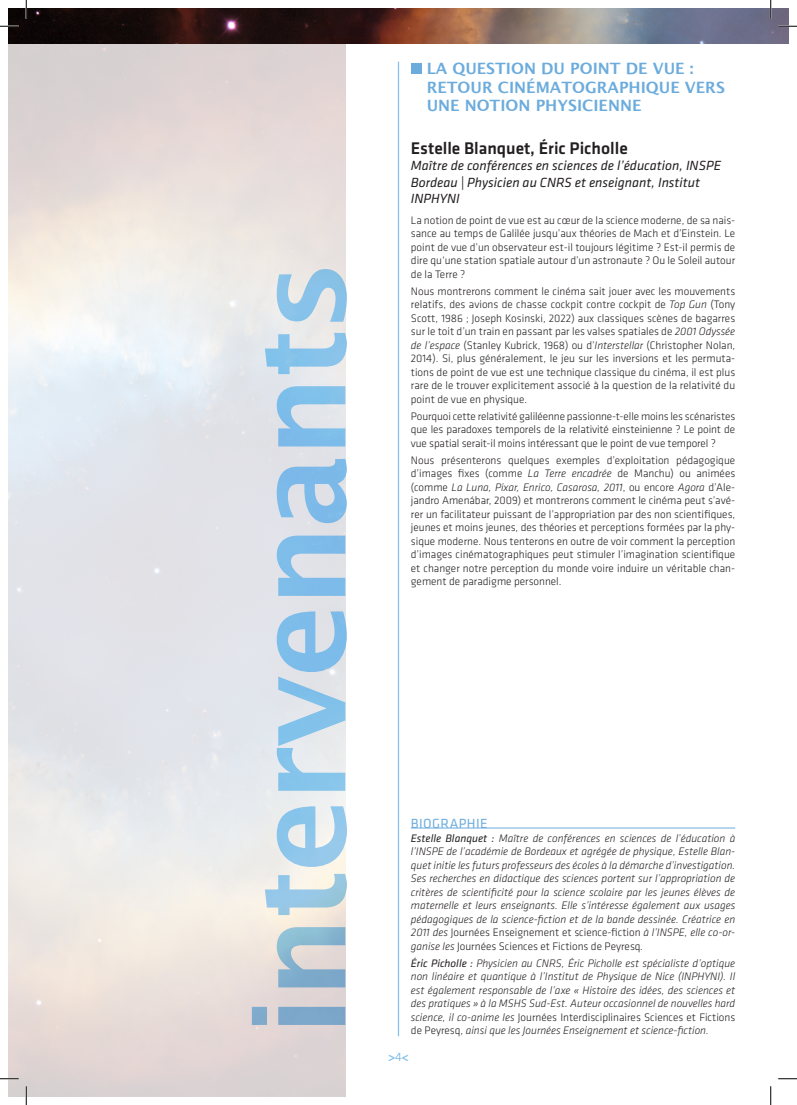
<style>
.page{position:relative;width:797px;height:1105px;background:#fff}
.page>*{position:absolute;margin:0;border:0;box-sizing:border-box;transform-origin:0 0}
.t1{font:700 125px "Lucida Grande";letter-spacing:-.025em;color:#82c1ea}
.intervenant{font:500 17.5px "Klavika Basic";color:#231f20}
.Titre_intervenant{font:700 15.62px/18.8px "Lucida Grande";color:#6cacdd}
.fonction{font:italic 13.75px/16.5px "Klavika Basic";color:#231f20}
.Biographie{font:13.75px "Klavika Basic";letter-spacing:.03em;color:#6cacdd}
.t2{font:700 12.5px "Klavika Basic";color:#82c1ea}
.Texte{font:300 11.25px/13.5px "Klavika Basic";color:#231f20;text-align:justify}
.Texte_Biographie{font:italic 300 11.25px/13.5px "Klavika Basic";color:#231f20;text-align:justify}
.s1{font-style:italic}
.s2{font-weight:400}
.s3{font-style:normal}
.s4{font-weight:300;color:#6cacdd}
</style>
<div class="page">
<hr style="left:411px;top:828px;width:324px;height:1px;background:#6cacdd">
<div style="left:411px;top:63px;width:10px;height:11px;background:#6cacdd"></div>
<hr style="left:398px;top:62px;width:1px;height:974px;background:#82c1ea">
<img style="left:9px;top:9px;width:779px;height:35px">
<svg style="left:0;top:25px;width:19px;height:2px"></svg>
<svg style="left:778px;top:25px;width:19px;height:2px"></svg>
<svg style="left:0;top:1078px;width:19px;height:1px"></svg>
<svg style="left:778px;top:1078px;width:19px;height:1px"></svg>
<svg style="left:25px;top:0;width:2px;height:19px"></svg>
<svg style="left:25px;top:1086px;width:2px;height:19px"></svg>
<svg style="left:770px;top:0;width:1px;height:19px"></svg>
<svg style="left:770px;top:1086px;width:1px;height:19px"></svg>
<h1 class="t1" style="left:199px;top:1036px;width:777px;rotate:-90deg">intervenants</h1>
<p class="Titre_intervenant" style="left:426px;top:59px;width:300px">LA QUESTION DU POINT DE VUE :<br>RETOUR CINÉMATOGRAPHIQUE VERS<br>UNE NOTION PHYSICIENNE</p>
<p class="intervenant" style="left:411px;top:136px;width:218px">Estelle Blanquet, Éric Picholle</p>
<p class="fonction" style="left:411px;top:157px;width:311px">Maître de conférences en sciences de l’éducation, INSPE<br>Bordeau | Physicien au CNRS et enseignant, Institut<br>INPHYNI</p>
<p class="Texte" style="left:411px;top:213px;width:326px">La notion de point de vue est au cœur de la science moderne, de sa nais&shy;sance au temps de Galilée jusqu’aux théories de Mach et d’Einstein. Le point de vue d’un observateur est-il toujours légitime ? Est-il permis de dire qu‘une station spatiale autour d’un astronaute ? Ou le Soleil autour de la Terre ?</p>
<p class="Texte" style="left:411px;top:284px;width:326px">Nous montrerons comment le cinéma sait jouer avec les mouvements relatifs, des avions de chasse cockpit contre cockpit de <span class="s1">Top Gun</span> (Tony Scott, 1986 ; Joseph Kosinski, 2022) aux classiques scènes de bagarres sur le toit d’un train en passant par les valses spatiales de <span class="s1">2001 Odyssée de l’espace</span> (Stanley Kubrick, 1968) ou d’<span class="s1">Interstellar</span> (Christopher Nolan, 2014). Si, plus généralement, le jeu sur les inversions et les permuta&shy;tions de point de vue est une technique classique du cinéma, il est plus rare de le trouver explicitement associé à la question de la relativité du point de vue en physique.</p>
<p class="Texte" style="left:411px;top:409px;width:326px">Pourquoi cette relativité galiléenne passionne-t-elle moins les scénaristes que les paradoxes temporels de la relativité einsteinienne ? Le point de vue spatial serait-il moins intéressant que le point de vue temporel ?</p>
<p class="Texte" style="left:411px;top:453px;width:326px">Nous présenterons quelques exemples d’exploitation pédagogique d’images fixes (comme <span class="s1">La Terre encadrée</span> de Manchu) ou animées (comme <span class="s1">La Luna, Pixar, Enrico, Casarosa, 2011</span>, ou encore <span class="s1">Agora</span> d’Ale&shy;jandro Amenábar, 2009) et montrerons comment le cinéma peut s’avé&shy;rer un facilitateur puissant de l’appropriation par des non scientifiques, jeunes et moins jeunes, des théories et perceptions formées par la phy&shy;sique moderne. Nous tenterons en outre de voir comment la perception d’images cinématographiques peut stimuler l’imagination scientifique et changer notre perception du monde voire induire un véritable chan&shy;gement de paradigme personnel.</p>
<p class="Biographie" style="left:411px;top:815px;width:78px">BIOGRAPHIE</p>
<p class="Texte_Biographie" style="left:411px;top:831px;width:326px"><span class="s2">Estelle Blanquet :</span> Maître de conférences en sciences de l’éducation à l’INSPE de l’académie de Bordeaux et agrégée de physique, Estelle Blan&shy;quet initie les futurs professeurs des écoles à la démarche d’investigation.<br>Ses recherches en didactique des sciences portent sur l’appropriation de critères de scientificité pour la science scolaire par les jeunes élèves de maternelle et leurs enseignants. Elle s’intéresse également aux usages pédagogiques de la science-fiction et de la bande dessinée. Créatrice en 2011 des <span class="s3">Journées Enseignement et science-fiction</span> à l’INSPE, elle co-or&shy;ganise les <span class="s3">Journées Sciences et Fictions de Peyresq</span>.</p>
<p class="Texte_Biographie" style="left:411px;top:956px;width:326px"><span class="s2">Éric Picholle :</span> Physicien au CNRS, Éric Picholle est spécialiste d’optique non linéaire et quantique à l’Institut de Physique de Nice (INPHYNI). Il est également responsable de l’axe « Histoire des idées, des sciences et des pratiques » à la MSHS Sud-Est. Auteur occasionnel de nouvelles hard science, il co-anime les <span class="s3">Journées Interdisciplinaires Sciences et Fictions</span></p>
<p class="Texte_Biographie" style="left:411px;top:1024px;width:299px"><span class="s3">de Peyresq,</span> ainsi que les Journées Enseignement et science-fiction.</p>
<p class="t2" style="left:388px;top:1048px;width:22px">&gt;<span class="s4">4</span>&lt;</p>
</div>
